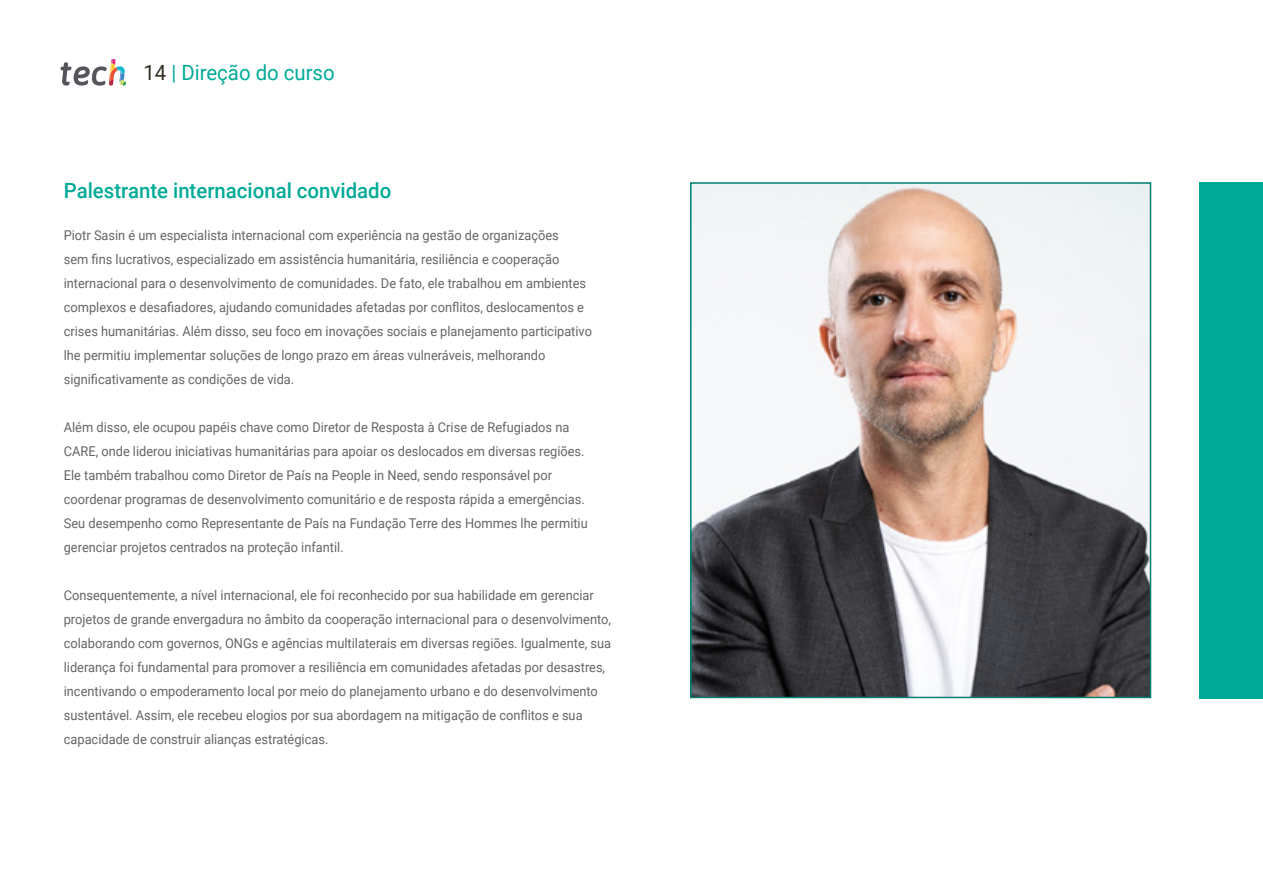
<style>
.page{position:relative;width:1263px;height:893px;background:#fff}
.page>*{position:absolute;margin:0;border:0;box-sizing:border-box;transform-origin:0 0}
.t1{font:500 21px "Roboto";color:#00aa97}
.t2{font:21px "Roboto";color:#00aa97}
.t3{font:13.5px/24px "Roboto";color:#656565;scale:.95 1}
.s1{color:#312e20}
</style>
<div class="page">
<div style="left:1199px;top:182px;width:64px;height:516px;background:#00a996"></div>
<img style="left:693px;top:185px;width:455px;height:510px">
<div style="left:690px;top:182px;width:461px;height:516px;border:2px solid #007e6f"></div>
<svg style="left:61px;top:59px;width:65px;height:27px"></svg>
<h1 class="t2" style="left:144px;top:57px;width:193px"><span class="s1">14</span> | Direção do curso</h1>
<h1 class="t1" style="left:64px;top:176px;width:329px">Palestrante internacional convidado</h1>
<p class="t3" style="left:64px;top:222px;width:558px">Piotr Sasin é um especialista internacional com experiência na gestão de organizações<br>sem fins lucrativos, especializado em assistência humanitária, resiliência e cooperação internacional para o desenvolvimento de comunidades. De fato, ele trabalhou em ambientes complexos e desafiadores, ajudando comunidades afetadas por conflitos, deslocamentos e crises humanitárias. Além disso, seu foco em inovações sociais e planejamento participativo lhe permitiu implementar soluções de longo prazo em áreas vulneráveis, melhorando significativamente as condições de vida.</p>
<p class="t3" style="left:64px;top:414px;width:553px">Além disso, ele ocupou papéis chave como Diretor de Resposta à Crise de Refugiados na CARE, onde liderou iniciativas humanitárias para apoiar os deslocados em diversas regiões.<br>Ele também trabalhou como Diretor de País na People in Need, sendo responsável por coordenar programas de desenvolvimento comunitário e de resposta rápida a emergências.<br>Seu desempenho como Representante de País na Fundação Terre des Hommes lhe permitiu gerenciar projetos centrados na proteção infantil.</p>
<p class="t3" style="left:64px;top:582px;width:578px">Consequentemente, a nível internacional, ele foi reconhecido por sua habilidade em gerenciar projetos de grande envergadura no âmbito da cooperação internacional para o desenvolvimento, colaborando com governos, ONGs e agências multilaterais em diversas regiões. Igualmente, sua liderança foi fundamental para promover a resiliência em comunidades afetadas por desastres, incentivando o empoderamento local por meio do planejamento urbano e do desenvolvimento sustentável. Assim, ele recebeu elogios por sua abordagem na mitigação de conflitos e sua capacidade de construir alianças estratégicas.</p>
</div>
